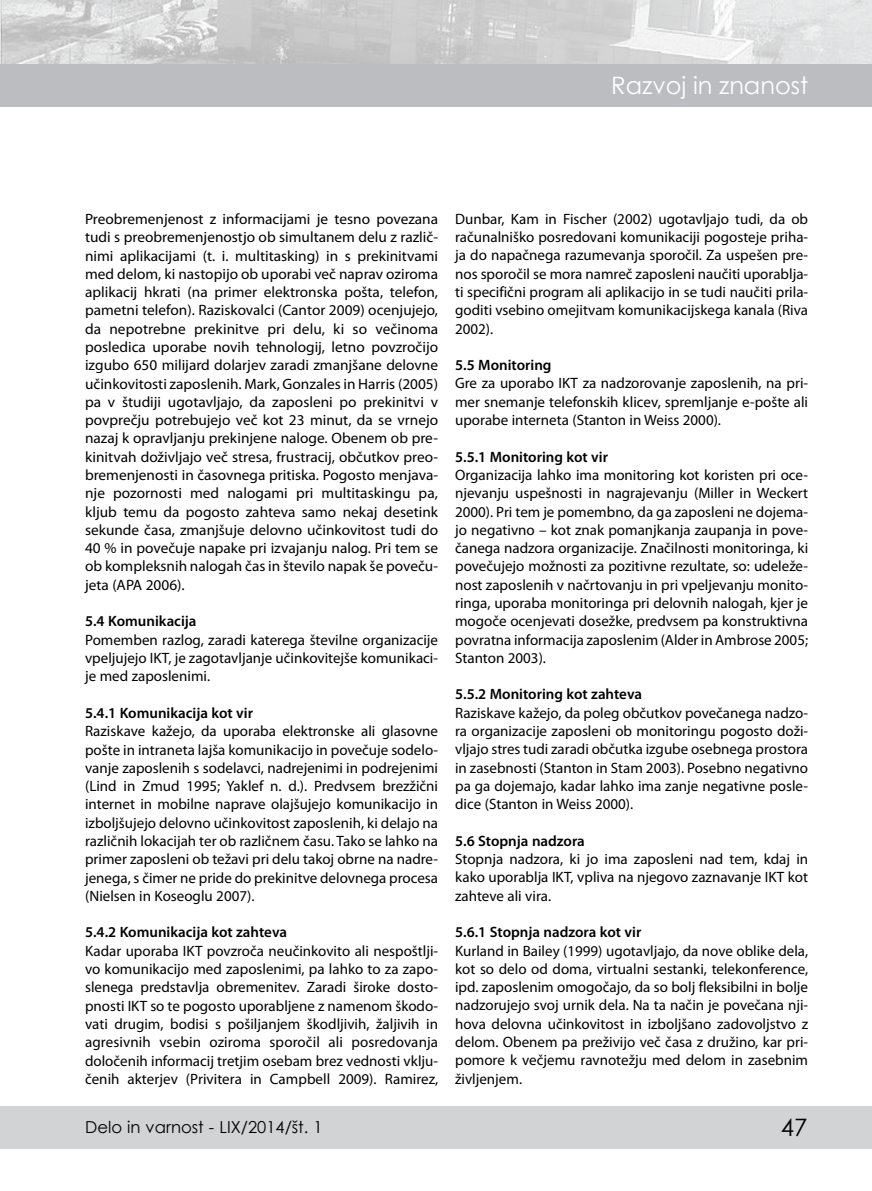
<style>
.page{position:relative;width:872px;height:1191px;background:#fff}
.page>*{position:absolute;margin:0;border:0;box-sizing:border-box;transform-origin:0 0}
.t1{font:24px "Century Gothic";color:#fff}
.t2{font:24px "Century Gothic";color:#000}
.t3{font:16.5px "Century Gothic";color:#000}
.t4{font:15px/18.3px "Myriad Pro";color:#000;text-align:justify}
.t5{font:600 15px "Myriad Pro";color:#000}
</style>
<div class="page">
<div style="left:0;top:1106px;width:872px;height:42px;background:#d1d3d4"></div>
<img style="left:0;top:0;width:872px;height:64px">
<div style="left:0;top:64px;width:872px;height:42px;background:#bcbdc0"></div>
<h1 class="t1" style="left:611px;top:69px;width:198px">Razvoj in znanost</h1>
<p class="t4" style="left:85px;top:209px;width:355px">Preobremenjenost z informacijami je tesno povezana tudi s preobremenjenostjo ob simultanem delu z različ&shy;nimi aplikacijami (t. i. multitasking) in s prekinitvami med delom, ki nastopijo ob uporabi več naprav oziroma aplikacij hkrati (na primer elektronska pošta, telefon, pametni telefon). Raziskovalci (Cantor 2009) ocenjujejo, da nepotrebne prekinitve pri delu, ki so večinoma posledica uporabe novih tehnologij, letno povzročijo izgubo 650 milijard dolarjev zaradi zmanjšane delovne učinkovitosti zaposlenih. Mark, Gonzales in Harris (2005) pa v študiji ugotavljajo, da zaposleni po prekinitvi v povprečju potrebujejo več kot 23 minut, da se vrnejo nazaj k opravljanju prekinjene naloge. Obenem ob pre&shy;kinitvah doživljajo več stresa, frustracij, občutkov preo&shy;bremenjenosti in časovnega pritiska. Pogosto menjava&shy;nje pozornosti med nalogami pri multitaskingu pa, kljub temu da pogosto zahteva samo nekaj desetink sekunde časa, zmanjšuje delovno učinkovitost tudi do 40 % in povečuje napake pri izvajanju nalog. Pri tem se ob kompleksnih nalogah čas in število napak še poveču&shy;jeta (APA 2006).</p>
<p class="t5" style="left:85px;top:612px;width:113px">5.4 Komunikacija</p>
<p class="t4" style="left:85px;top:630px;width:354px">Pomemben razlog, zaradi katerega številne organizacije vpeljujejo IKT, je zagotavljanje učinkovitejše komunikaci&shy;je med zaposlenimi.</p>
<p class="t5" style="left:85px;top:703px;width:169px">5.4.1 Komunikacija kot vir</p>
<p class="t4" style="left:85px;top:722px;width:354px">Raziskave kažejo, da uporaba elektronske ali glasovne pošte in intraneta lajša komunikacijo in povečuje sodelo&shy;vanje zaposlenih s sodelavci, nadrejenimi in podrejenimi (Lind in Zmud 1995; Yaklef n. d.). Predvsem brezžični internet in mobilne naprave olajšujejo komunikacijo in izboljšujejo delovno učinkovitost zaposlenih, ki delajo na različnih lokacijah ter ob različnem času. Tako se lahko na primer zaposleni ob težavi pri delu takoj obrne na nadre&shy;jenega, s čimer ne pride do prekinitve delovnega procesa (Nielsen in Koseoglu 2007).</p>
<p class="t5" style="left:85px;top:923px;width:204px">5.4.2 Komunikacija kot zahteva</p>
<p class="t4" style="left:85px;top:941px;width:355px">Kadar uporaba IKT povzroča neučinkovito ali nespoštlji&shy;vo komunikacijo med zaposlenimi, pa lahko to za zapo&shy;slenega predstavlja obremenitev. Zaradi široke dosto&shy;pnosti IKT so te pogosto uporabljene z namenom škodo&shy;vati drugim, bodisi s pošiljanjem škodljivih, žaljivih in agresivnih vsebin oziroma sporočil ali posredovanja določenih informacij tretjim osebam brez vednosti vklju&shy;čenih akterjev (Privitera in Campbell 2009). Ramirez,</p>
<p class="t4" style="left:455px;top:209px;width:354px">Dunbar, Kam in Fischer (2002) ugotavljajo tudi, da ob računalniško posredovani komunikaciji pogosteje priha&shy;ja do napačnega razumevanja sporočil. Za uspešen pre&shy;nos sporočil se mora namreč zaposleni naučiti uporablja&shy;ti specifični program ali aplikacijo in se tudi naučiti prila&shy;goditi vsebino omejitvam komunikacijskega kanala (Riva 2002).</p>
<p class="t5" style="left:455px;top:355px;width:98px">5.5 Monitoring</p>
<p class="t4" style="left:455px;top:374px;width:354px">Gre za uporabo IKT za nadzorovanje zaposlenih, na pri&shy;mer snemanje telefonskih klicev, spremljanje e-pošte ali uporabe interneta (Stanton in Weiss 2000).</p>
<p class="t5" style="left:455px;top:447px;width:154px">5.5.1 Monitoring kot vir</p>
<p class="t4" style="left:455px;top:465px;width:354px">Organizacija lahko ima monitoring kot koristen pri oce&shy;njevanju uspešnosti in nagrajevanju (Miller in Weckert 2000). Pri tem je pomembno, da ga zaposleni ne dojema&shy;jo negativno – kot znak pomanjkanja zaupanja in pove&shy;čanega nadzora organizacije. Značilnosti monitoringa, ki povečujejo možnosti za pozitivne rezultate, so: udeleže&shy;nost zaposlenih v načrtovanju in pri vpeljevanju monito&shy;ringa, uporaba monitoringa pri delovnih nalogah, kjer je mogoče ocenjevati dosežke, predvsem pa konstruktivna povratna informacija zaposlenim (Alder in Ambrose 2005; Stanton 2003).</p>
<p class="t5" style="left:455px;top:685px;width:188px">5.5.2 Monitoring kot zahteva</p>
<p class="t4" style="left:455px;top:703px;width:354px">Raziskave kažejo, da poleg občutkov povečanega nadzo&shy;ra organizacije zaposleni ob monitoringu pogosto doži&shy;vljajo stres tudi zaradi občutka izgube osebnega prostora in zasebnosti (Stanton in Stam 2003). Posebno negativno pa ga dojemajo, kadar lahko ima zanje negativne posle&shy;dice (Stanton in Weiss 2000).</p>
<p class="t5" style="left:455px;top:831px;width:131px">5.6 Stopnja nadzora</p>
<p class="t4" style="left:455px;top:849px;width:354px">Stopnja nadzora, ki jo ima zaposleni nad tem, kdaj in kako uporablja IKT, vpliva na njegovo zaznavanje IKT kot zahteve ali vira.</p>
<p class="t5" style="left:455px;top:922px;width:188px">5.6.1 Stopnja nadzora kot vir</p>
<p class="t4" style="left:455px;top:941px;width:354px">Kurland in Bailey (1999) ugotavljajo, da nove oblike dela, kot so delo od doma, virtualni sestanki, telekonference, ipd. zaposlenim omogočajo, da so bolj fleksibilni in bolje nadzorujejo svoj urnik dela. Na ta način je povečana nji&shy;hova delovna učinkovitost in izboljšano zadovoljstvo z delom. Obenem pa preživijo več časa z družino, kar pri&shy;pomore k večjemu ravnotežju med delom in zasebnim življenjem.</p>
<p class="t3" style="left:85px;top:1115px;width:239px">Delo in varnost - LIX/2014/št. 1</p>
<h1 class="t2" style="left:780px;top:1110px;width:28px">47</h1>
</div>
